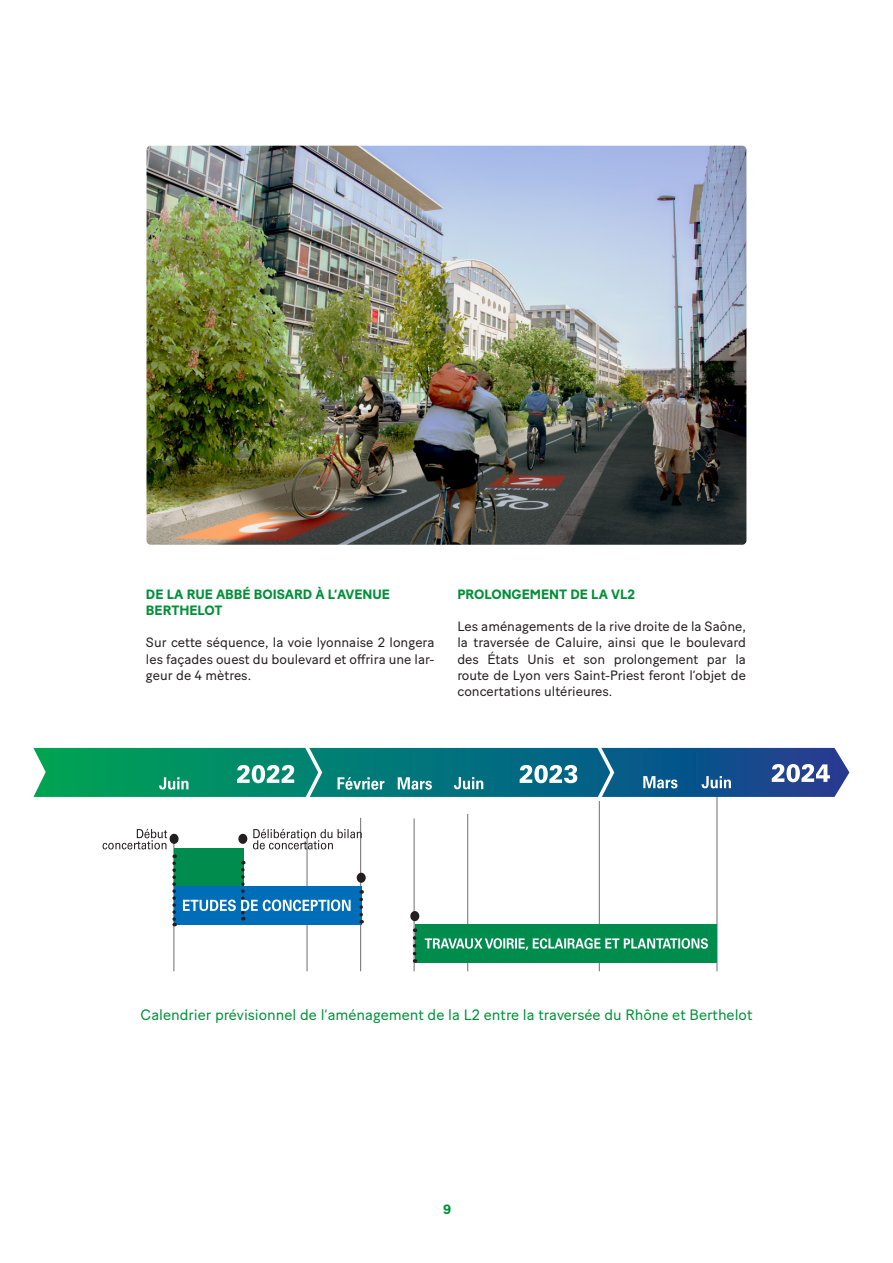
<style>
.page{position:relative;width:893px;height:1263px;background:#fff}
.page>*{position:absolute;margin:0;border:0;box-sizing:border-box;transform-origin:0 0}
.Légende{font:15px "Baton Turbo";color:#009138}
.Texte_courant{font:13.5px/16.2px "Baton Turbo";color:#231f20;text-align:justify}
.Titre_paragraphe{font:700 13.5px "Baton Turbo";color:#009138}
</style>
<div class="page">
<hr style="left:173px;top:839px;width:1px;height:132px;background:#828487">
<hr style="left:306px;top:838px;width:2px;height:133px;background:#828487">
<hr style="left:360px;top:818px;width:1px;height:153px;background:#828487">
<hr style="left:414px;top:818px;width:1px;height:153px;background:#828487">
<hr style="left:467px;top:814px;width:1px;height:157px;background:#828487">
<hr style="left:599px;top:794px;width:1px;height:177px;background:#828487">
<hr style="left:716px;top:794px;width:2px;height:177px;background:#828487">
<svg style="left:253px;top:829px;width:109px;height:20px"></svg>
<svg style="left:33px;top:747px;width:816px;height:58px"></svg>
<div style="left:174px;top:848px;width:69px;height:38px;background:#008c4c"></div>
<div style="left:174px;top:886px;width:187px;height:39px;background:#006db8"></div>
<div style="left:415px;top:925px;width:302px;height:38px;background:#008c4c"></div>
<svg style="left:425px;top:938px;width:283px;height:12px"></svg>
<svg style="left:103px;top:829px;width:73px;height:97px"></svg>
<svg style="left:359px;top:890px;width:4px;height:33px"></svg>
<svg style="left:413px;top:938px;width:3px;height:25px"></svg>
<svg style="left:183px;top:870px;width:168px;height:50px"></svg>
<div style="left:170px;top:834px;width:9px;height:10px;background:#231f20;border-radius:50%"></div>
<div style="left:238px;top:834px;width:9px;height:10px;background:#231f20;border-radius:50%"></div>
<div style="left:357px;top:873px;width:9px;height:10px;background:#231f20;border-radius:50%"></div>
<div style="left:410px;top:911px;width:9px;height:10px;background:#231f20;border-radius:50%"></div>
<img style="left:147px;top:146px;width:599px;height:399px">
<p class="Titre_paragraphe" style="left:146px;top:584px;width:245px">DE LA RUE ABBÉ BOISARD À L’AVENUE</p>
<p class="Titre_paragraphe" style="left:146px;top:600px;width:78px">BERTHELOT</p>
<p class="Texte_courant" style="left:146px;top:633px;width:290px">Sur cette séquence, la voie lyonnaise 2 longera les façades ouest du boulevard et offrira une lar&shy;geur de 4 mètres.</p>
<p class="Titre_paragraphe" style="left:457px;top:584px;width:179px">PROLONGEMENT DE LA VL2</p>
<p class="Texte_courant" style="left:457px;top:617px;width:290px">Les aménagements de la rive droite de la Saône, la traversée de Caluire, ainsi que le boulevard des États Unis et son prolongement par la route de Lyon vers Saint-Priest feront l’objet de concertations ultérieures.</p>
<p class="Légende" style="left:141px;top:1003px;width:613px">Calendrier prévisionnel de l’aménagement de la L2 entre la traversée du Rhône et Berthelot</p>
<p class="Titre_paragraphe" style="left:443px;top:1199px;width:10px">9</p>
</div>
